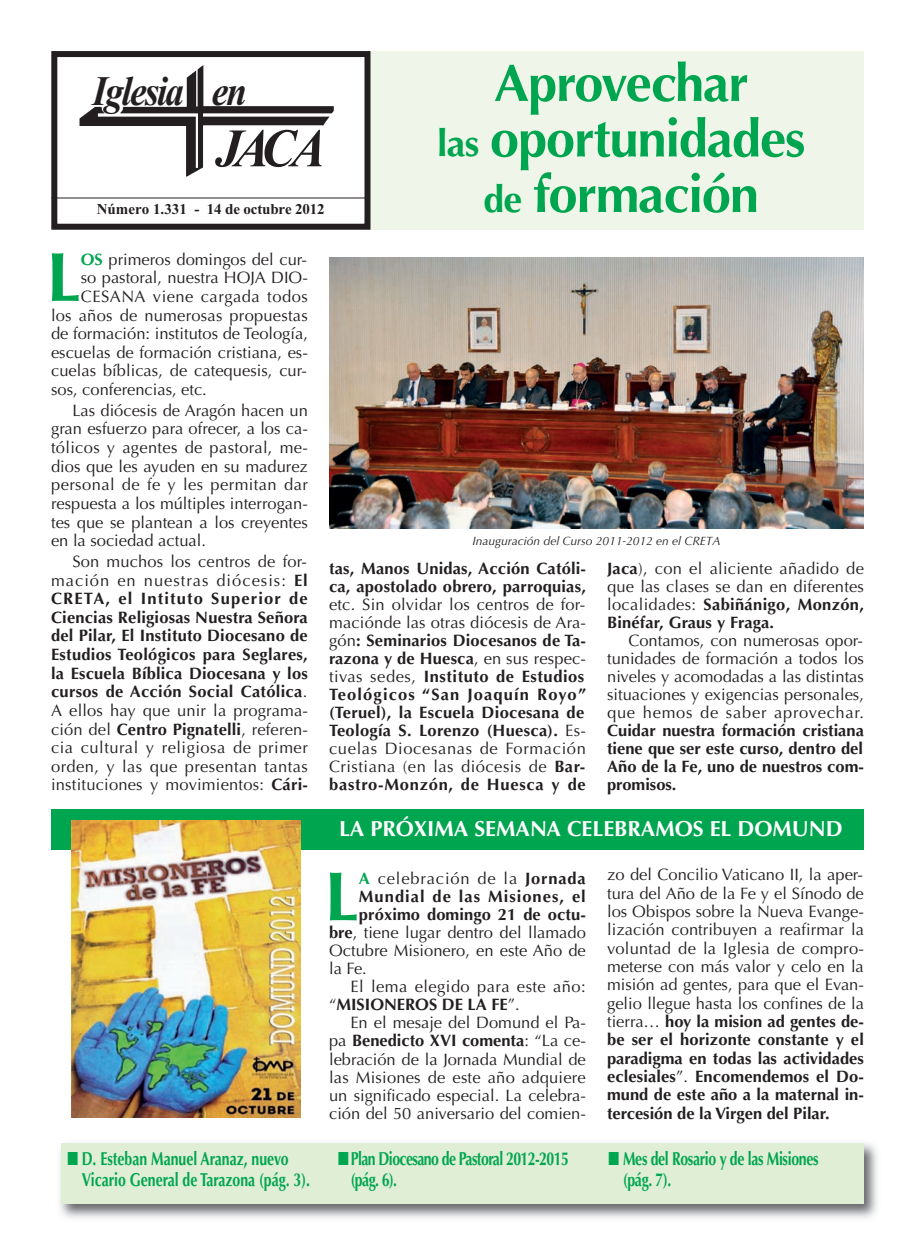
<style>
.page{position:relative;width:915px;height:1255px;background:#fff}
.page>*{position:absolute;margin:0;border:0;box-sizing:border-box;transform-origin:0 0}
.t1{font:700 69.3px "Optima";color:#00a54f}
.t2{font:italic 700 54px "Times New Roman";color:#231f20;scale:.95 1}
.t3{font:700 52.5px/55.5px "Optima";letter-spacing:-.025em;color:#00a54f;text-align:center}
.t4{font:italic 700 42px "Times New Roman";letter-spacing:-.05em;color:#231f20;scale:.88 1}
.t5{font:700 21.75px "Optima";color:#fff}
.t6{font:700 18.75px/21px "Optima";letter-spacing:-.025em;color:#00a54f;scale:.75 1}
.t7{font:700 18.75px/21px "Optima";color:#00a54f;scale:.75 1}
.t8{font:16.5px/18.3px "Optima";color:#231f20;text-align:justify}
.t9{font:700 16.5px/18.6px "Optima";letter-spacing:.005em;color:#231f20;text-align:justify}
.t10{font:16.5px "Optima";letter-spacing:.03em;color:#231f20}
.t11{font:16.5px "Optima";letter-spacing:.045em;color:#231f20}
.t12{font:16.5px "Optima";letter-spacing:.055em;color:#231f20}
.t13{font:700 16.5px "Optima";letter-spacing:.06em;color:#231f20}
.t14{font:700 15px "Times New Roman";letter-spacing:-.01em;color:#231f20}
.t15{font:italic 12px "Optima";color:#231f20}
.s1{font-size:37.5px}
.s2{font-weight:700;color:#00a54f}
.s3{font-weight:400}
.s4{font-weight:700}
</style>
<div class="page">
<img style="left:60px;top:1143px;width:818px;height:75px">
<div style="left:61px;top:1143px;width:802px;height:60px;background:#dfeed4"></div>
<div style="left:367px;top:51px;width:496px;height:179px;background:#eff6e9"></div>
<img style="left:329px;top:258px;width:534px;height:270px">
<div style="left:51px;top:809px;width:812px;height:40px;background:#00a54f"></div>
<img style="left:71px;top:820px;width:229px;height:297px">
<img style="left:79px;top:65px;width:255px;height:112px">
<div style="left:51px;top:51px;width:319px;height:179px;border:6px solid #231f20"></div>
<hr style="left:51px;top:198px;width:316px;height:1px;background:#231f20">
<p class="t4" style="left:92px;top:76px;width:177px">Iglesia en</p>
<p class="t2" style="left:215px;top:130px;width:117px">JACA</p>
<p class="t14" style="left:97px;top:204px;width:229px">Número 1.331 - 14 de octubre 2012</p>
<p class="t3" style="left:437px;top:60px;width:369px">Aprovechar<br><span class="s1">las</span> oportunidades <span class="s1">de</span> formación</p>
<p class="t1" style="left:46px;top:248px;width:36px">L</p>
<p class="t8" style="left:81px;top:251px;width:227px"><span class="s2">OS</span> primeros domingos del cur-</p>
<p class="t8" style="left:81px;top:270px;width:228px">so pastoral, nuestra HOJA DIO-</p>
<p class="t10" style="left:81px;top:289px;width:228px">CESANA viene cargada todos</p>
<p class="t8" style="left:51px;top:307px;width:258px">los años de numerosas propuestas</p>
<p class="t8" style="left:51px;top:326px;width:258px">de formación: institutos de Teología,</p>
<p class="t8" style="left:51px;top:344px;width:258px">escuelas de formación cristiana, es-</p>
<p class="t8" style="left:51px;top:363px;width:257px">cuelas bíblicas, de catequesis, cur-</p>
<p class="t8" style="left:51px;top:382px;width:157px">sos, conferencias, etc.</p>
<p class="t8" style="left:51px;top:402px;width:258px;text-indent:21px">Las diócesis de Aragón hacen un gran esfuerzo para ofrecer, a los ca&shy;tólicos y agentes de pastoral, me&shy;dios que les ayuden en su madurez personal de fe y les permitan dar respuesta a los múltiples interrogan&shy;tes que se plantean a los creyentes en la sociedad actual.</p>
<p class="t9" style="left:51px;top:553px;width:258px;text-indent:21px"><span class="s3">Son muchos los centros de for&shy;mación en nuestras diócesis:</span> El CRETA, el Intituto Superior de Ciencias Religiosas Nuestra Señora del Pilar, El Instituto Diocesano de Estudios Teológicos para Seglares, la Escuela Bíblica Diocesana y los cursos de Acción Social Católica<span class="s3">.<br>A ellos hay que unir la programa&shy;ción del</span> Centro Pignatelli<span class="s3">, referen&shy;cia cultural y religiosa de primer orden, y las que presentan tantas instituciones y movimientos:</span> Cári-</p>
<p class="t15" style="left:472px;top:536px;width:249px">Inauguración del Curso 2011-2012 en el CRETA</p>
<p class="t9" style="left:329px;top:561px;width:258px;line-height:18px">tas, Manos Unidas, Acción Católi&shy;ca, apostolado obrero, parroquias, <span class="s3">etc. Sin olvidar los centros de for&shy;maciónde las otras diócesis de Ara&shy;gón</span>: Seminarios Diocesanos de Ta&shy;razona y de Huesca<span class="s3">, en sus respec&shy;tivas sedes,</span> Instituto de Estudios Teológicos “San Joaquín Royo” (Teruel), la Escuela Diocesana de Teología S. Lorenzo (Huesca). <span class="s3">Es&shy;cuelas Diocesanas de Formación Cristiana (en las diócesis de</span> Bar&shy;bastro-Monzón, de Huesca y de</p>
<p class="t8" style="left:607px;top:561px;width:258px"><span class="s4">Jaca</span>), con el aliciente añadido de</p>
<p class="t8" style="left:607px;top:579px;width:258px">que las clases se dan en diferentes</p>
<p class="t9" style="left:607px;top:596px;width:258px"><span class="s3">localidades:</span> Sabiñánigo, Monzón,</p>
<p class="t9" style="left:607px;top:614px;width:168px">Binéfar, Graus y Fraga.</p>
<p class="t8" style="left:628px;top:633px;width:236px">Contamos, con numerosas opor-</p>
<p class="t8" style="left:607px;top:651px;width:258px">tunidades de formación a todos los</p>
<p class="t8" style="left:607px;top:669px;width:258px">niveles y acomodadas a las distintas</p>
<p class="t8" style="left:607px;top:687px;width:258px">situaciones y exigencias personales,</p>
<p class="t11" style="left:607px;top:705px;width:258px">que hemos de saber aprovechar.</p>
<p class="t9" style="left:607px;top:722px;width:258px">Cuidar nuestra formación cristiana</p>
<p class="t9" style="left:607px;top:740px;width:257px">tiene que ser este curso, dentro del</p>
<p class="t9" style="left:607px;top:758px;width:258px">Año de la Fe, uno de nuestros com-</p>
<p class="t9" style="left:607px;top:776px;width:71px">promisos.</p>
<p class="t5" style="left:339px;top:819px;width:505px">LA PRÓXIMA SEMANA CELEBRAMOS EL DOMUND</p>
<p class="t1" style="left:324px;top:867px;width:36px">L</p>
<p class="t12" style="left:359px;top:871px;width:228px"><span class="s2">A</span> celebración de la <span class="s4">Jornada</span></p>
<p class="t8" style="left:607px;top:867px;width:258px">zo del Concilio Vaticano II, la aper&shy;tura del Año de la Fe y el Sínodo de los Obispos sobre la Nueva Evange&shy;lización contribuyen a reafirmar la voluntad de la Iglesia de compro&shy;meterse con más valor y celo en la misión ad gentes, para que el Evan&shy;gelio llegue hasta los confines de la tierra… <span class="s4">hoy la mision ad gentes de&shy;be ser el horizonte constante y el paradigma en todas las actividades eclesiales</span>”. <span class="s4">Encomendemos el Do&shy;mund de este año a la maternal in&shy;tercesión de la Virgen del Pilar.</span></p>
<p class="t13" style="left:359px;top:889px;width:228px">Mundial de las Misiones, el</p>
<p class="t9" style="left:359px;top:906px;width:228px">próximo domingo 21 de octu-</p>
<p class="t8" style="left:329px;top:925px;width:258px"><span class="s4">bre</span>, tiene lugar dentro del llamado</p>
<p class="t8" style="left:329px;top:943px;width:258px">Octubre Misionero, en este Año de</p>
<p class="t8" style="left:329px;top:961px;width:39px">la Fe.</p>
<p class="t10" style="left:350px;top:979px;width:237px">El lema elegido para este año:</p>
<p class="t9" style="left:329px;top:997px;width:192px"><span class="s3">“</span>MISIONEROS DE LA FE<span class="s3">”.</span></p>
<p class="t8" style="left:350px;top:1015px;width:237px">En el mesaje del Domund el Pa-</p>
<p class="t9" style="left:329px;top:1033px;width:258px"><span class="s3">pa</span> Benedicto XVI comenta<span class="s3">: “La ce-</span></p>
<p class="t8" style="left:329px;top:1051px;width:258px">lebración de la Jornada Mundial de</p>
<p class="t8" style="left:329px;top:1069px;width:258px">las Misiones de este año adquiere</p>
<p class="t8" style="left:329px;top:1087px;width:258px">un significado especial. La celebra-</p>
<p class="t8" style="left:329px;top:1105px;width:258px">ción del 50 aniversario del comien-</p>
<p class="t7" style="left:82px;top:1149px;width:305px;text-indent:-14px">■ D. Esteban Manuel Aranaz, nuevo<br>Vicario General de Tarazona (pág. 3).</p>
<p class="t6" style="left:351px;top:1149px;width:292px;text-indent:-13px">■ Plan Diocesano de Pastoral 2012-2015 (pág. 6).</p>
<p class="t6" style="left:623px;top:1149px;width:262px;text-indent:-14px">■ Mes del Rosario y de las Misiones (pág. 7).</p>
</div>
